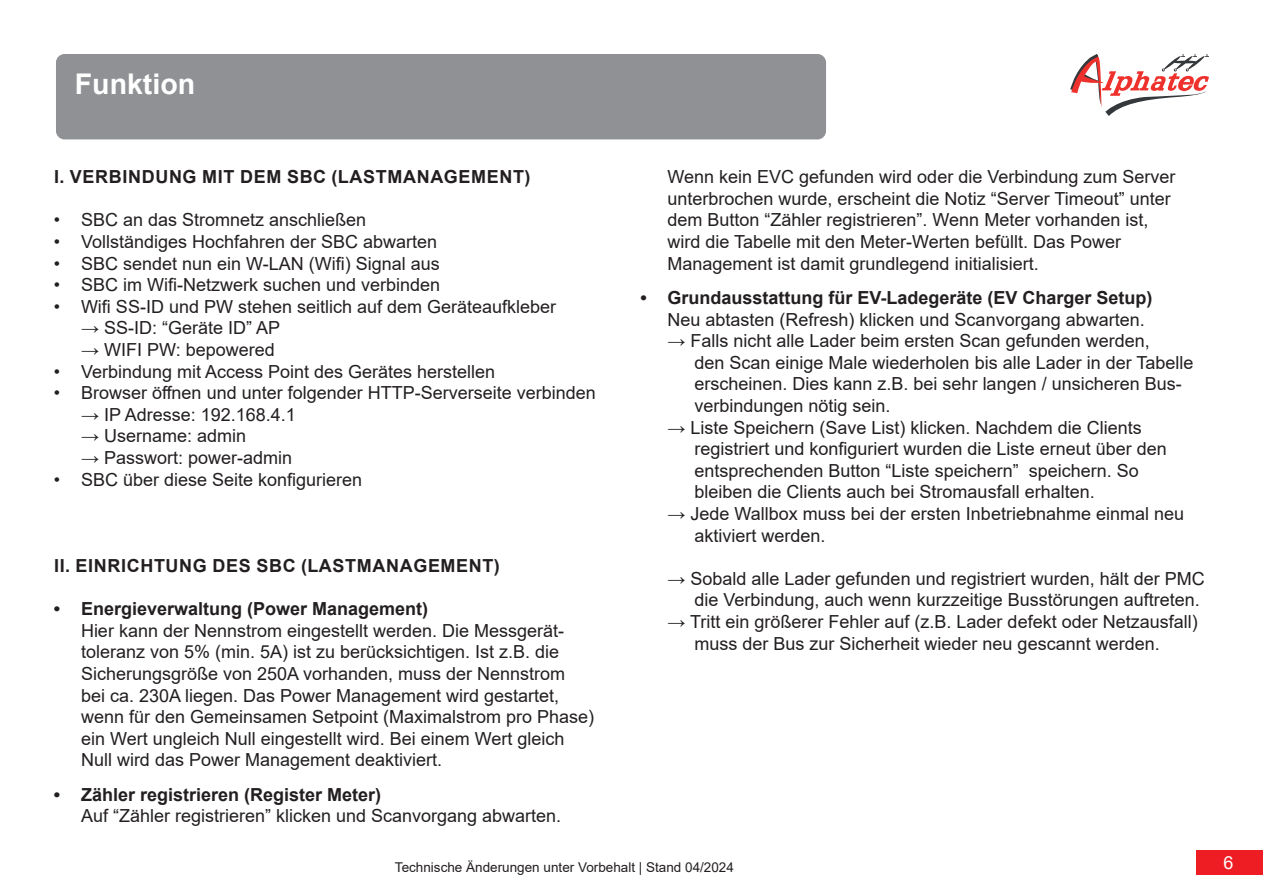
<style>
.page{position:relative;width:1263px;height:893px;background:#fff}
.page>*{position:absolute;margin:0;border:0;box-sizing:border-box;transform-origin:0 0}
.t1{font:700 28.5px "Arial";color:#fff}
.t2{font:18px/21.6px "Arial";color:#231f20}
.t3{font:700 18px "Arial";color:#231f20}
.t4{font:700 18px "Arial";letter-spacing:.035em;color:#231f20}
.t5{font:18px "Arial";color:#fff}
.t6{font:13.5px "Arial";color:#231f20}
.s1{font-weight:700}
</style>
<div class="page">
<div style="left:1197px;top:850px;width:66px;height:25px;background:#ee1d23"></div>
<svg style="left:1070px;top:54px;width:139px;height:62px"></svg>
<div style="left:56px;top:54px;width:770px;height:85px;background:#8f9194;border-radius:9px"></div>
<h1 class="t1" style="left:75px;top:64px;width:122px">Funktion</h1>
<p class="t4" style="left:54px;top:164px;width:478px">I. VERBINDUNG MIT DEM SBC (LASTMANAGEMENT)</p>
<p class="t2" style="left:54px;top:209px;width:314px">• SBC an das Stromnetz anschließen</p>
<p class="t2" style="left:54px;top:231px;width:385px">• Vollständiges Hochfahren der SBC abwarten</p>
<p class="t2" style="left:54px;top:252px;width:387px">• SBC sendet nun ein W-LAN (Wifi) Signal aus</p>
<p class="t2" style="left:54px;top:274px;width:388px">• SBC im Wifi-Netzwerk suchen und verbinden</p>
<p class="t2" style="left:54px;top:296px;width:504px">• Wifi SS-ID und PW stehen seitlich auf dem Geräteaufkleber</p>
<p class="t2" style="left:81px;top:317px;width:201px"><span class="s1">→</span> SS-ID: “Geräte ID” AP</p>
<p class="t2" style="left:81px;top:339px;width:195px"><span class="s1">→</span> WIFI PW: bepowered</p>
<p class="t2" style="left:54px;top:360px;width:443px">• Verbindung mit Access Point des Gerätes herstellen</p>
<p class="t2" style="left:54px;top:382px;width:543px">• Browser öffnen und unter folgender HTTP-Serverseite verbinden</p>
<p class="t2" style="left:81px;top:404px;width:216px"><span class="s1">→</span> IP Adresse: 192.168.4.1</p>
<p class="t2" style="left:81px;top:425px;width:167px"><span class="s1">→</span> Username: admin</p>
<p class="t2" style="left:81px;top:447px;width:213px"><span class="s1">→</span> Passwort: power-admin</p>
<p class="t2" style="left:54px;top:468px;width:310px">• SBC über diese Seite konfigurieren</p>
<p class="t4" style="left:54px;top:553px;width:447px">II. EINRICHTUNG DES SBC (LASTMANAGEMENT)</p>
<p class="t3" style="left:54px;top:596px;width:376px">• Energieverwaltung (Power Management)</p>
<p class="t2" style="left:81px;top:620px;width:515px">Hier kann der Nennstrom eingestellt werden. Die Messgerät&shy;toleranz von 5% (min. 5A) ist zu berücksichtigen. Ist z.B. die Sicherungsgröße von 250A vorhanden, muss der Nennstrom<br>bei ca. 230A liegen. Das Power Management wird gestartet, wenn für den Gemeinsamen Setpoint (Maximalstrom pro Phase) ein Wert ungleich Null eingestellt wird. Bei einem Wert gleich Null wird das Power Management deaktiviert.</p>
<p class="t3" style="left:54px;top:782px;width:329px">• Zähler registrieren (Register Meter)</p>
<p class="t2" style="left:81px;top:805px;width:482px">Auf “Zähler registrieren” klicken und Scanvorgang abwarten.</p>
<p class="t2" style="left:667px;top:166px;width:509px">Wenn kein EVC gefunden wird oder die Verbindung zum Server unterbrochen wurde, erscheint die Notiz “Server Timeout” unter dem Button “Zähler registrieren”. Wenn Meter vorhanden ist, wird die Tabelle mit den Meter-Werten befüllt. Das Power Management ist damit grundlegend initialisiert.</p>
<p class="t3" style="left:640px;top:285px;width:514px">• Grundausstattung für EV-Ladegeräte (EV Charger Setup)</p>
<p class="t2" style="left:667px;top:308px;width:479px">Neu abtasten (Refresh) klicken und Scanvorgang abwarten.</p>
<p class="t2" style="left:694px;top:330px;width:500px;text-indent:-27px"><span class="s1">→</span> Falls nicht alle Lader beim ersten Scan gefunden werden,<br>den Scan einige Male wiederholen bis alle Lader in der Tabelle erscheinen. Dies kann z.B. bei sehr langen / unsicheren Bus&shy;verbindungen nötig sein.</p>
<p class="t2" style="left:694px;top:416px;width:474px;text-indent:-27px"><span class="s1">→</span> Liste Speichern (Save List) klicken. Nachdem die Clients registriert und konfiguriert wurden die Liste erneut über den entsprechenden Button “Liste speichern” speichern. So bleiben die Clients auch bei Stromausfall erhalten.</p>
<p class="t2" style="left:694px;top:503px;width:491px;text-indent:-27px"><span class="s1">→</span> Jede Wallbox muss bei der ersten Inbetriebnahme einmal neu aktiviert werden.</p>
<p class="t2" style="left:667px;top:568px;width:539px;text-align:right"><span class="s1">→</span> Sobald alle Lader gefunden und registriert wurden, hält der PMC die Verbindung, auch wenn kurzzeitige Busstörungen auftreten.</p>
<p class="t2" style="left:694px;top:611px;width:505px;text-indent:-27px"><span class="s1">→</span> Tritt ein größerer Fehler auf (z.B. Lader defekt oder Netzausfall) muss der Bus zur Sicherheit wieder neu gescannt werden.</p>
<p class="t6" style="left:395px;top:858px;width:340px">Technische Änderungen unter Vorbehalt | Stand 04/2024</p>
<p class="t5" style="left:1223px;top:850px;width:12px">6</p>
</div>
